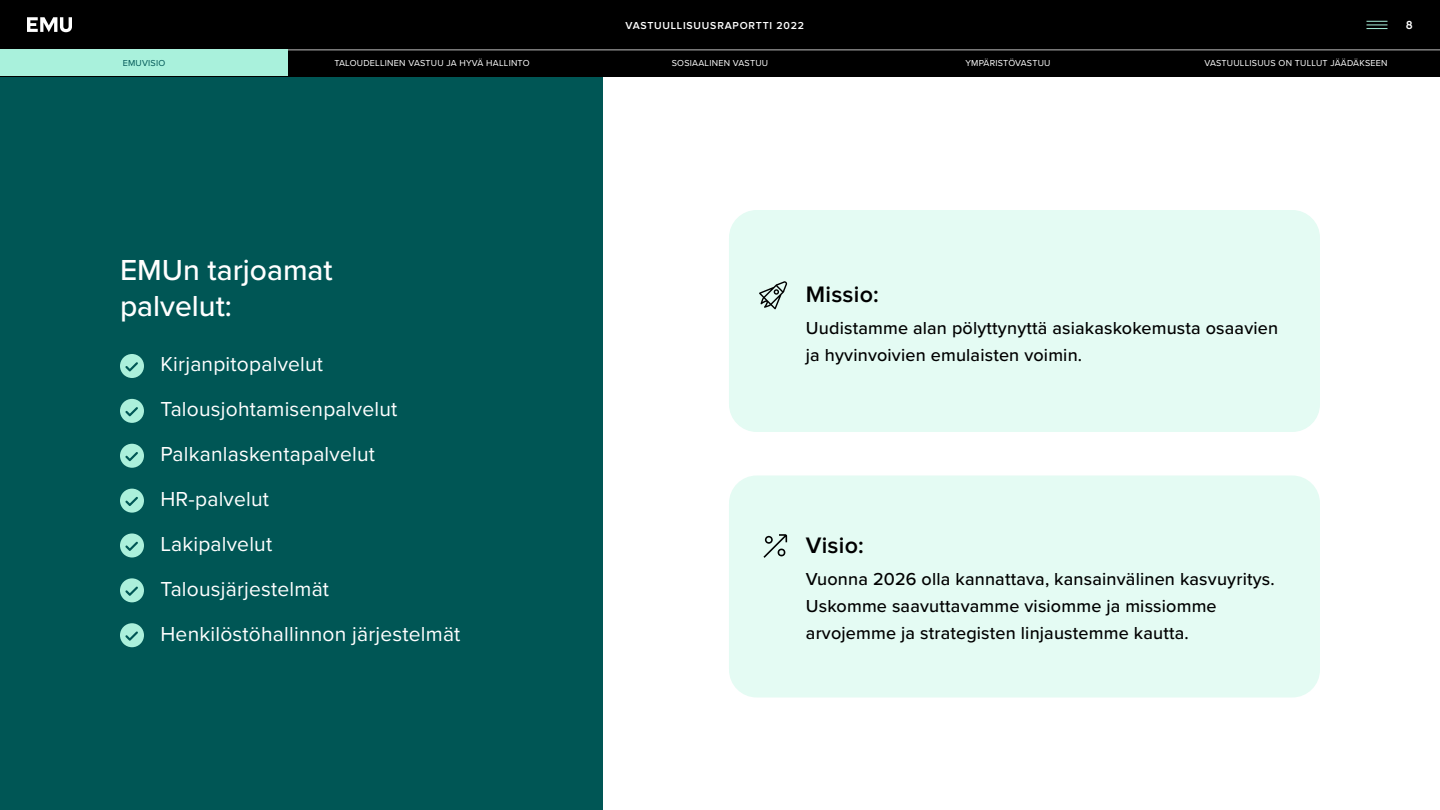
<style>
.page{position:relative;width:1440px;height:810px;background:#fff}
.page>*{position:absolute;margin:0;border:0;box-sizing:border-box;transform-origin:0 0}
.t1{font:500 30px/36px "Proxima Nova";color:#fff}
.t2{font:600 23.25px "Proxima Nova";letter-spacing:.01em;color:#000}
.t3{font:21px/45px "Proxima Nova";letter-spacing:.01em;color:#fff}
.t4{font:500 18px/27px "Proxima Nova";letter-spacing:.01em;color:#000}
.t5{font:700 11.25px "Miriam Libre";color:#fff}
.t6{font:600 10.5px "Proxima Nova";letter-spacing:.075em;color:#fff}
.t7{font:9px "Proxima Nova";letter-spacing:.025em;color:#fff}
.t8{font:9px "Proxima Nova";letter-spacing:.025em;color:#005655}
</style>
<div class="page">
<div style="left:729px;top:210px;width:591px;height:222px;background:#e4fbf3;border-radius:28px"></div>
<div style="left:729px;top:476px;width:591px;height:222px;background:#e4fbf3;border-radius:28px"></div>
<div style="left:0;top:76px;width:603px;height:734px;background:#005655"></div>
<svg style="left:120px;top:354px;width:24px;height:24px"></svg>
<svg style="left:120px;top:444px;width:24px;height:24px"></svg>
<svg style="left:120px;top:533px;width:24px;height:24px"></svg>
<svg style="left:120px;top:399px;width:24px;height:24px"></svg>
<svg style="left:120px;top:489px;width:24px;height:24px"></svg>
<svg style="left:120px;top:578px;width:24px;height:24px"></svg>
<svg style="left:120px;top:623px;width:24px;height:24px"></svg>
<svg style="left:759px;top:281px;width:28px;height:28px"></svg>
<svg style="left:763px;top:534px;width:24px;height:24px"></svg>
<div style="left:0;top:0;width:1440px;height:76px;background:#000"></div>
<hr style="left:0;top:50px;width:1440px;height:1px;background:#fff">
<svg style="left:27px;top:17px;width:45px;height:15px"></svg>
<svg style="left:1366px;top:21px;width:22px;height:8px"></svg>
<div style="left:0;top:50px;width:288px;height:26px;background:#a9f1dc"></div>
<p class="t6" style="left:625px;top:21px;width:180px">VASTUULLISUUSRAPORTTI 2022</p>
<p class="t5" style="left:1406px;top:18px;width:9px">8</p>
<p class="t8" style="left:123px;top:56px;width:44px">EMUVISIO</p>
<p class="t7" style="left:334px;top:56px;width:197px">TALOUDELLINEN VASTUU JA HYVÄ HALLINTO</p>
<p class="t7" style="left:672px;top:56px;width:98px">SOSIAALINEN VASTUU</p>
<p class="t7" style="left:965px;top:56px;width:87px">YMPÄRISTÖVASTUU</p>
<p class="t7" style="left:1204px;top:56px;width:185px">VASTUULLISUUS ON TULLUT JÄÄDÄKSEEN</p>
<h1 class="t1" style="left:120px;top:251px;width:214px">EMUn tarjoamat palvelut:</h1>
<p class="t3" style="left:160px;top:340px;width:302px">Kirjanpitopalvelut<br>Talousjohtamisenpalvelut<br>Palkanlaskentapalvelut<br>HR-palvelut<br>Lakipalvelut<br>Talousjärjestelmät<br>Henkilöstöhallinnon järjestelmät</p>
<p class="t2" style="left:806px;top:283px;width:74px">Missio:</p>
<p class="t4" style="left:806px;top:314px;width:474px">Uudistamme alan pölyttynyttä asiakaskokemusta osaavien ja hyvinvoivien emulaisten voimin.</p>
<p class="t2" style="left:806px;top:534px;width:59px">Visio:</p>
<p class="t4" style="left:806px;top:565px;width:470px">Vuonna 2026 olla kannattava, kansainvälinen kasvuyritys.<br>Uskomme saavuttavamme visiomme ja missiomme arvojemme ja strategisten linjaustemme kautta.</p>
</div>
